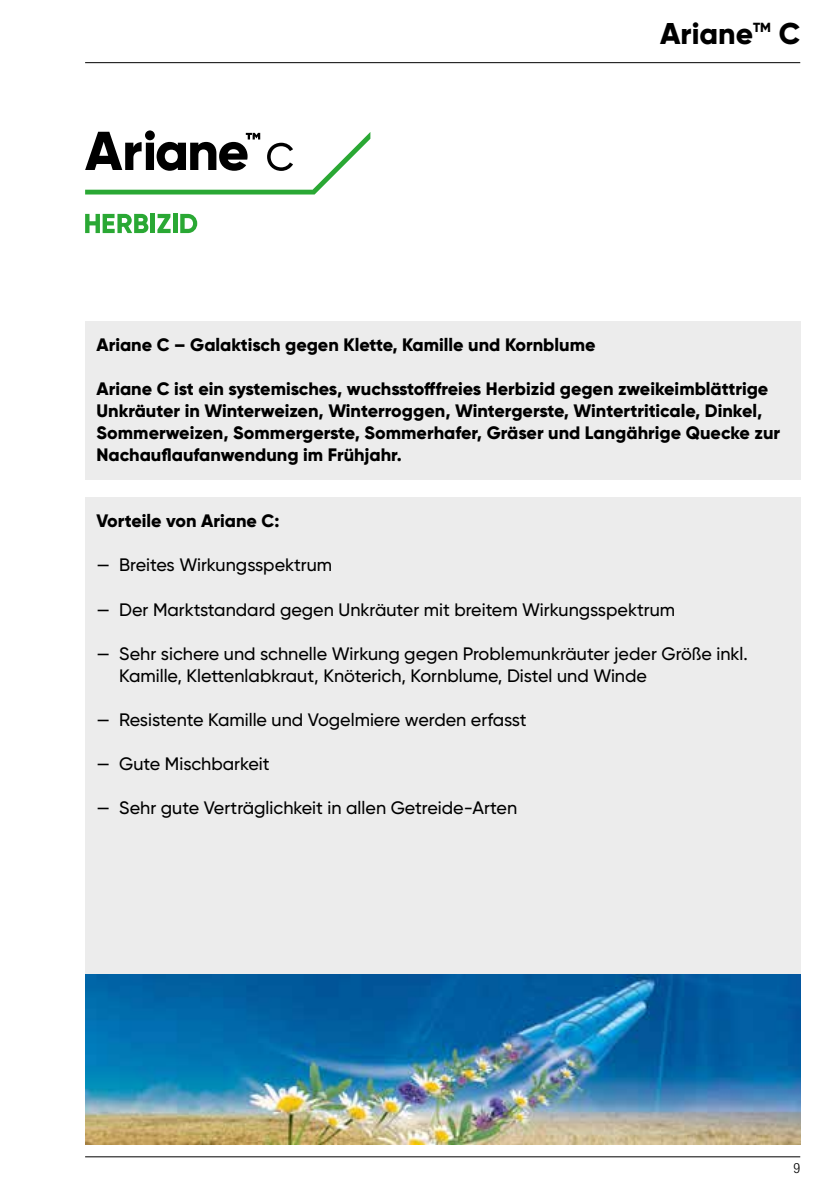
<style>
.page{position:relative;width:840px;height:1191px;background:#fff}
.page>*{position:absolute;margin:0;border:0;box-sizing:border-box;transform-origin:0 0}
.t1{font:800 30px "Gilroy";color:#000}
.t2{font:500 18px/22px "Gilroy";color:#000}
.t3{font:800 18px/22px "Gilroy";color:#000}
.t4{font:300 condensed 14px "Helvetica Neue LT Std";color:#000}
.t5{font:800 13.2px "Gilroy";color:#000}
</style>
<div class="page">
<hr style="left:85px;top:1156px;width:714px;height:1px;background:#000">
<hr style="left:85px;top:62px;width:714px;height:1px;background:#000">
<div style="left:85px;top:321px;width:714px;height:158px;background:#ececec"></div>
<div style="left:85px;top:497px;width:714px;height:647px;background:#ececec"></div>
<img style="left:85px;top:974px;width:714px;height:170px">
<svg style="left:85px;top:214px;width:63px;height:19px"></svg>
<div style="left:150px;top:214px;width:5px;height:19px;background:#2aa834"></div>
<svg style="left:157px;top:214px;width:13px;height:19px"></svg>
<hr style="left:173px;top:214px;width:4px;height:19px;background:#2aa834">
<svg style="left:180px;top:214px;width:17px;height:19px"></svg>
<svg style="left:85px;top:130px;width:285px;height:64px"></svg>
<h1 class="t1" style="left:659px;top:15px;width:94px">Ariane</h1>
<p class="t5" style="left:752px;top:19px;width:19px">TM</p>
<h1 class="t1" style="left:778px;top:15px;width:23px">C</h1>
<p class="t3" style="left:96px;top:334px;width:500px">Ariane C – Galaktisch gegen Klette, Kamille und Kornblume</p>
<p class="t3" style="left:96px;top:378px;width:685px">Ariane C ist ein systemisches, wuchsstofffreies Herbizid gegen zweikeimblättrige Unkräuter in Winterweizen, Winterroggen, Wintergerste, Wintertriticale, Dinkel, Sommerweizen, Sommergerste, Sommerhafer, Gräser und Langährige Quecke zur Nachauflaufanwendung im Frühjahr.</p>
<p class="t3" style="left:96px;top:510px;width:184px">Vorteile von Ariane C:</p>
<p class="t2" style="left:96px;top:554px;width:237px">— Breites Wirkungsspektrum</p>
<p class="t2" style="left:96px;top:598px;width:580px">— Der Marktstandard gegen Unkräuter mit breitem Wirkungsspektrum</p>
<p class="t2" style="left:119px;top:642px;width:630px;text-indent:-23px">— Sehr sichere und schnelle Wirkung gegen Problemunkräuter jeder Größe inkl.<br>Kamille, Klettenlabkraut, Knöterich, Kornblume, Distel und Winde</p>
<p class="t2" style="left:96px;top:708px;width:431px">— Resistente Kamille und Vogelmiere werden erfasst</p>
<p class="t2" style="left:96px;top:752px;width:174px">— Gute Mischbarkeit</p>
<p class="t2" style="left:96px;top:796px;width:422px">— Sehr gute Verträglichkeit in allen Getreide-Arten</p>
<p class="t4" style="left:793px;top:1159px;width:8px">9</p>
</div>
